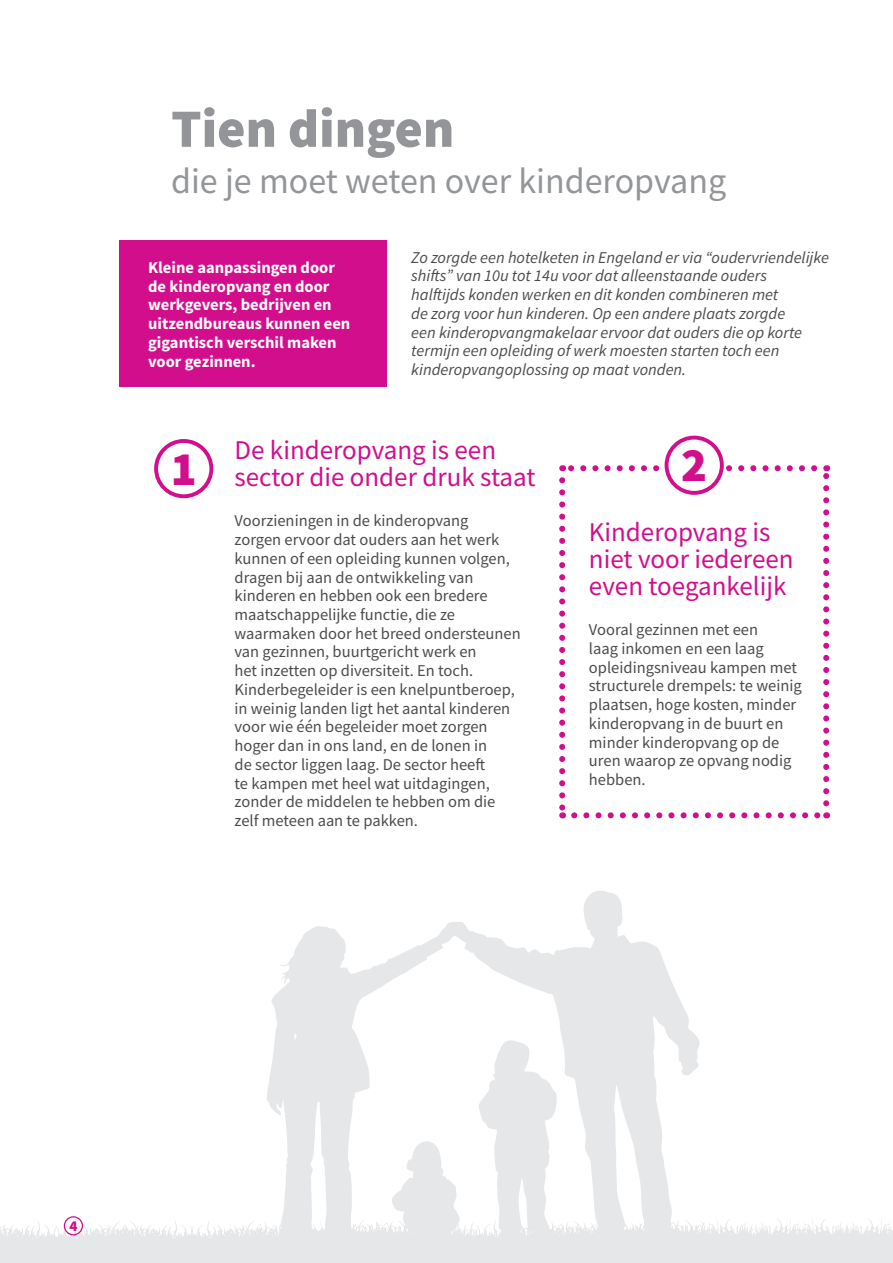
<style>
.page{position:relative;width:893px;height:1263px;background:#fff}
.page>*{position:absolute;margin:0;border:0;box-sizing:border-box;transform-origin:0 0}
.t1{font:900 54px "Source Sans Pro";color:#939598}
.t2{font:900 48px "Source Sans Pro";color:#d20e8c}
.t3{font:36px "Source Sans Pro";color:#939598}
.t4{font:27px/27px "Source Sans Pro";color:#d20e8c}
.t5{font:16.5px/18.8px "Source Sans Pro";color:#4b4c4d}
.t6{font:italic 16.5px/18.8px "Source Sans Pro";color:#4b4c4d}
.t7{font:700 16.5px/18.8px "Source Sans Pro";color:#fff}
.t8{font:900 15px "Source Sans Pro";color:#d20e8c}
</style>
<div class="page">
<svg style="left:198px;top:891px;width:555px;height:372px"></svg>
<svg style="left:753px;top:1219px;width:140px;height:44px"></svg>
<svg style="left:574px;top:812px;width:246px;height:6px"></svg>
<svg style="left:559px;top:480px;width:6px;height:338px"></svg>
<svg style="left:823px;top:465px;width:6px;height:338px"></svg>
<svg style="left:562px;top:465px;width:252px;height:6px"></svg>
<div style="left:154px;top:439px;width:59px;height:59px;border:4px solid #d20e8c;border-radius:50%"></div>
<div style="left:666px;top:438px;width:56px;height:55px;background:#fff;border-radius:50%"></div>
<div style="left:665px;top:436px;width:59px;height:59px;border:4px solid #d20e8c;border-radius:50%"></div>
<svg style="left:687px;top:1223px;width:8px;height:2px"></svg>
<svg style="left:0;top:1220px;width:198px;height:43px"></svg>
<div style="left:64px;top:1216px;width:19px;height:19px;border:1px solid #d20e8c;border-radius:50%"></div>
<div style="left:119px;top:240px;width:268px;height:146px;background:#d20e8c"></div>
<h1 class="t1" style="left:171px;top:92px;width:285px">Tien dingen</h1>
<h3 class="t3" style="left:171px;top:158px;width:557px">die je moet weten over kinderopvang</h3>
<p class="t7" style="left:148px;top:258px;width:204px">Kleine aanpassingen door de kinderopvang en door werkgevers, bedrijven en uitzendbureaus kunnen een gigantisch verschil maken voor gezinnen.</p>
<p class="t6" style="left:411px;top:248px;width:419px">Zo zorgde een hotelketen in Engeland er via “oudervriendelijke shifts” van 10u tot 14u voor dat alleenstaande ouders<br>halftijds konden werken en dit konden combineren met<br>de zorg voor hun kinderen. Op een andere plaats zorgde<br>een kinderopvangmakelaar ervoor dat ouders die op korte termijn een opleiding of werk moesten starten toch een kinderopvangoplossing op maat vonden.</p>
<h2 class="t2" style="left:171px;top:435px;width:27px">1</h2>
<h3 class="t4" style="left:235px;top:437px;width:302px">De kinderopvang is een sector die onder druk staat</h3>
<p class="t5" style="left:235px;top:511px;width:288px">Voorzieningen in de kinderopvang<br>zorgen ervoor dat ouders aan het werk kunnen of een opleiding kunnen volgen, dragen bij aan de ontwikkeling van kinderen en hebben ook een bredere maatschappelijke functie, die ze waarmaken door het breed ondersteunen van gezinnen, buurtgericht werk en<br>het inzetten op diversiteit. En toch.<br>Kinderbegeleider is een knelpuntberoep, in weinig landen ligt het aantal kinderen voor wie één begeleider moet zorgen hoger dan in ons land, en de lonen in<br>de sector liggen laag. De sector heeft<br>te kampen met heel wat uitdagingen, zonder de middelen te hebben om die zelf meteen aan te pakken.</p>
<h2 class="t2" style="left:681px;top:432px;width:27px">2</h2>
<h3 class="t4" style="left:589px;top:518px;width:206px">Kinderopvang is niet voor iedereen even toegankelijk</h3>
<p class="t5" style="left:589px;top:620px;width:214px">Vooral gezinnen met een<br>laag inkomen en een laag opleidingsniveau kampen met structurele drempels: te weinig plaatsen, hoge kosten, minder kinderopvang in de buurt en minder kinderopvang op de uren waarop ze opvang nodig hebben.</p>
<p class="t8" style="left:69px;top:1215px;width:10px">4</p>
</div>
